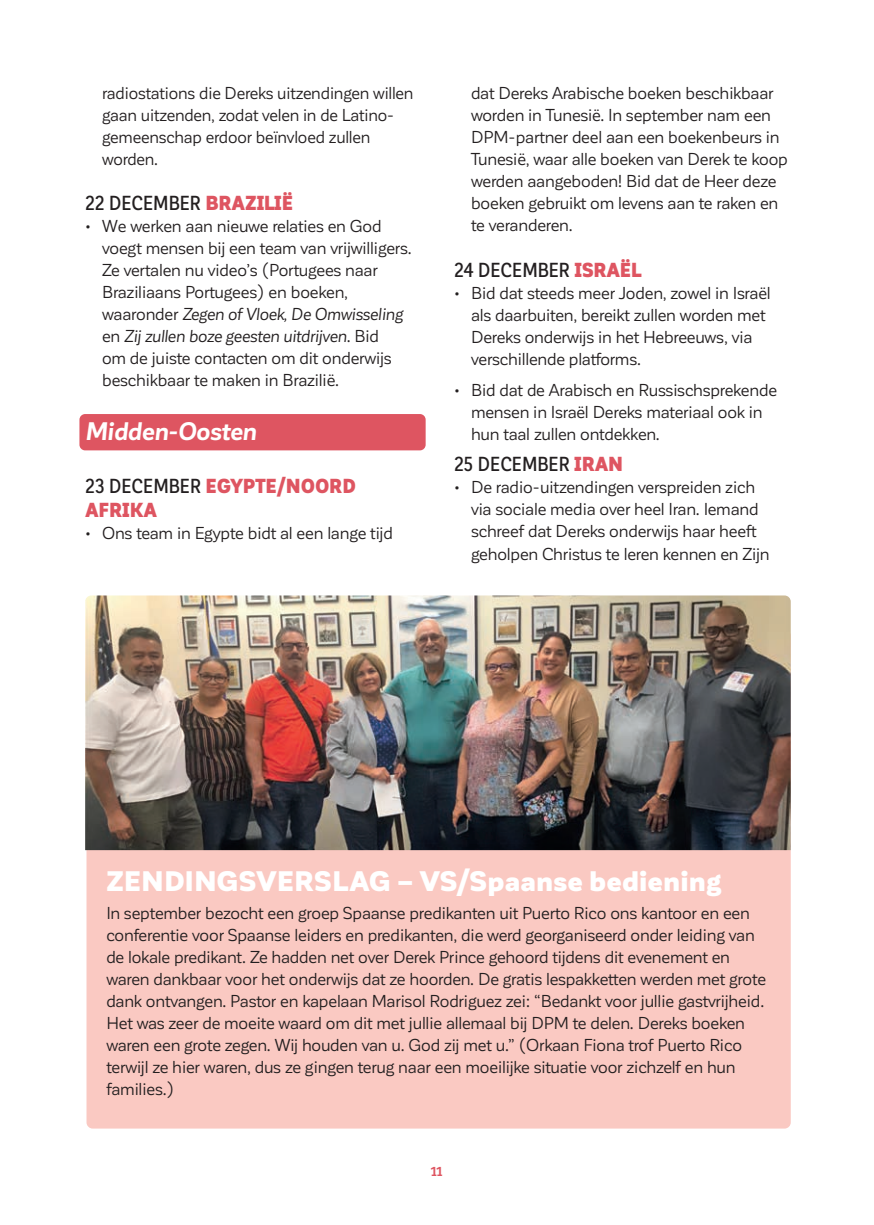
<style>
.page{position:relative;width:874px;height:1225px;background:#fff}
.page>*{position:absolute;margin:0;border:0;box-sizing:border-box;transform-origin:0 0}
.t1{font:900 27.8px "Corporative Sans";color:#fff}
.t2{font:italic 700 25px "Corporative Sans";letter-spacing:-.01em;color:#fff}
.t3{font:500 20px "Corporative Sans Alt Cnd";letter-spacing:.005em;color:#231f20}
.t4{font:900 20px/23px "Corporative Sans Alt Cnd";letter-spacing:-.005em;color:#de5561}
.t5{font:17px/22px "Corporative Sans";letter-spacing:-.01em;color:#231f20}
.t6{font:700 12.8px "Corporative Sans";color:#de5561}
.s1{font-weight:900;color:#de5561}
.s2{font-style:italic}
.s3{font-weight:500;color:#231f20}
</style>
<div class="page">
<div style="left:79px;top:414px;width:346px;height:36px;background:#de5561;border-radius:6px"></div>
<div style="left:86px;top:629px;width:704px;height:499px;background:#fac9c2;border-radius:6px"></div>
<img style="left:85px;top:595px;width:705px;height:255px">
<p class="t5" style="left:102px;top:82px;width:313px">radiostations die Dereks uitzendingen willen gaan uitzenden, zodat velen in de Latino&shy;gemeenschap erdoor beïnvloed zullen worden.</p>
<p class="t3" style="left:85px;top:193px;width:209px">22 DECEMBER <span class="s1">BRAZILIË</span></p>
<p class="t5" style="left:102px;top:216px;width:311px;text-indent:-17px">• We werken aan nieuwe relaties en God voegt mensen bij een team van vrijwilligers.<br>Ze vertalen nu video’s (Portugees naar Braziliaans Portugees) en boeken, waaronder <span class="s2">Zegen of Vloek, De Omwisseling </span>en <span class="s2">Zij zullen boze geesten uitdrijven</span>. Bid<br>om de juiste contacten om dit onderwijs beschikbaar te maken in Brazilië.</p>
<h2 class="t2" style="left:85px;top:417px;width:173px">Midden-Oosten</h2>
<p class="t4" style="left:85px;top:475px;width:272px"><span class="s3">23 DECEMBER</span> EGYPTE/NOORD<br>AFRIKA</p>
<p class="t5" style="left:85px;top:522px;width:309px">• Ons team in Egypte bidt al een lange tijd</p>
<p class="t5" style="left:471px;top:82px;width:318px">dat Dereks Arabische boeken beschikbaar worden in Tunesië. In september nam een DPM-partner deel aan een boekenbeurs in Tunesië, waar alle boeken van Derek te koop werden aangeboden! Bid dat de Heer deze boeken gebruikt om levens aan te raken en te veranderen.</p>
<p class="t3" style="left:454px;top:259px;width:189px">24 DECEMBER <span class="s1">ISRAËL</span></p>
<p class="t5" style="left:471px;top:282px;width:301px;text-indent:-17px">• Bid dat steeds meer Joden, zowel in Israël als daarbuiten, bereikt zullen worden met Dereks onderwijs in het Hebreeuws, via verschillende platforms.</p>
<p class="t5" style="left:471px;top:379px;width:307px;text-indent:-17px">• Bid dat de Arabisch en Russischsprekende mensen in Israël Dereks materiaal ook in hun taal zullen ontdekken.</p>
<p class="t3" style="left:454px;top:453px;width:170px">25 DECEMBER <span class="s1">IRAN</span></p>
<p class="t5" style="left:471px;top:476px;width:300px;text-indent:-17px">• De radio-uitzendingen verspreiden zich via sociale media over heel Iran. Iemand schreef dat Dereks onderwijs haar heeft geholpen Christus te leren kennen en Zijn</p>
<h1 class="t1" style="left:106px;top:866px;width:616px">ZENDINGSVERSLAG – VS/Spaanse bediening</h1>
<p class="t5" style="left:106px;top:902px;width:661px">In september bezocht een groep Spaanse predikanten uit Puerto Rico ons kantoor en een conferentie voor Spaanse leiders en predikanten, die werd georganiseerd onder leiding van de lokale predikant. Ze hadden net over Derek Prince gehoord tijdens dit evenement en waren dankbaar voor het onderwijs dat ze hoorden. De gratis lespakketten werden met grote dank ontvangen. Pastor en kapelaan Marisol Rodriguez zei: “Bedankt voor jullie gastvrijheid.<br>Het was zeer de moeite waard om dit met jullie allemaal bij DPM te delen. Dereks boeken waren een grote zegen. Wij houden van u. God zij met u.” (Orkaan Fiona trof Puerto Rico terwijl ze hier waren, dus ze gingen terug naar een moeilijke situatie voor zichzelf en hun families.)</p>
<p class="t6" style="left:431px;top:1164px;width:13px">11</p>
</div>
